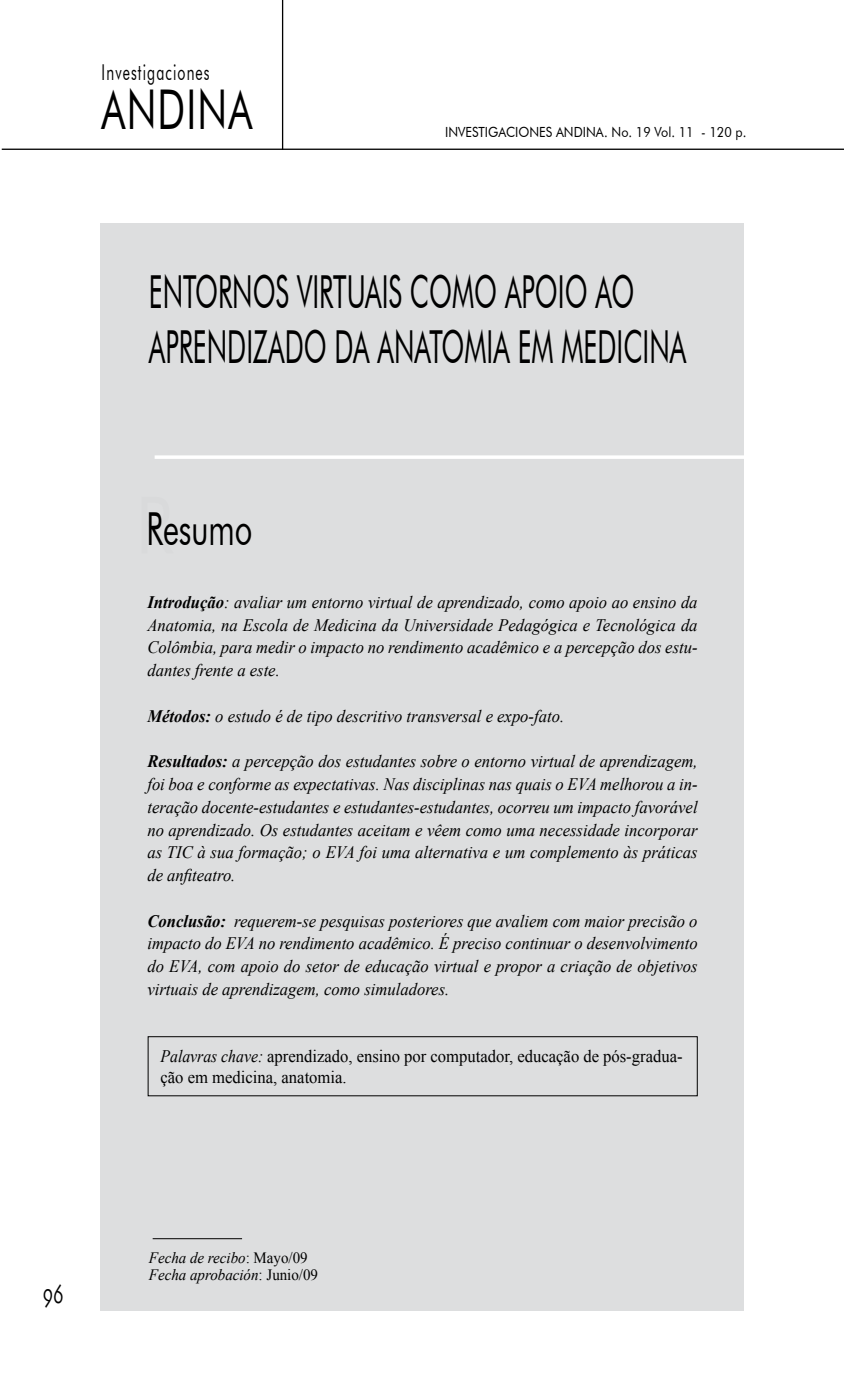
<style>
.page{position:relative;width:844px;height:1385px;background:#fff}
.page>*{position:absolute;margin:0;border:0;box-sizing:border-box;transform-origin:0 0}
.t1{font:54.77px "Futura BT";letter-spacing:.03em;color:#000;scale:.7 1}
.t2{font:45.5px/54.6px "Futura BT";color:#000;scale:.58 1}
.t3{font:45.5px "Futura BT";color:#000;scale:.68 1}
.t4{font:28px "Skia";color:#000;scale:.65 1}
.t5{font:21.88px "Futura BT";letter-spacing:.08em;color:#000;scale:.64 1}
.t6{font:italic 17.5px/22.8px "Times New Roman";color:#000;text-align:justify;scale:.95 1}
.t7{font:17.5px/21px "Times New Roman";color:#000;scale:.95 1}
.t8{font:italic 15.75px/17.5px "Times New Roman";color:#000;scale:.95 1}
.t9{font:14px "Futura BT";color:#000;scale:.9 1}
.s1{font-size:78.75px;color:#d9dadb}
.s2{font-weight:700}
.s3{font-style:italic}
.s4{font-style:normal}
</style>
<div class="page">
<div style="left:100px;top:223px;width:643px;height:1087px;background:#dddedf"></div>
<div style="left:148px;top:1036px;width:549px;height:59px;border:1px solid #000"></div>
<hr style="left:155px;top:455px;width:589px;height:4px;background:#fff">
<hr style="left:153px;top:1237px;width:89px;height:1px;background:#000">
<hr style="left:282px;top:0;width:1px;height:150px;background:#000">
<hr style="left:2px;top:148px;width:841px;height:2px;background:#000">
<p class="t5" style="left:102px;top:59px;width:170px">Investigaciones</p>
<h1 class="t1" style="left:102px;top:76px;width:217px">ANDINA</h1>
<p class="t9" style="left:445px;top:123px;width:336px">INVESTIGACIONES ANDINA. No. 19 Vol. 11 - 120 p.</p>
<h2 class="t2" style="left:149px;top:264px;width:927px">ENTORNOS VIRTUAIS COMO APOIO AO<br>APRENDIZADO DA ANATOMIA EM MEDICINA</h2>
<h2 class="t3" style="left:136px;top:501px;width:173px"><span class="s1">R</span>Resumo</h2>
<p class="t6" style="left:147px;top:590px;width:580px"><span class="s2">Introdução</span>: avaliar um entorno virtual de aprendizado, como apoio ao ensino da Anatomia, na Escola de Medicina da Universidade Pedagógica e Tecnológica da Colômbia, para medir o impacto no rendimento acadêmico e a percepção dos estu&shy;dantes frente a este.</p>
<p class="t6" style="left:147px;top:704px;width:440px"><span class="s2">Métodos:</span> o estudo é de tipo descritivo transversal e expo-fato.</p>
<p class="t6" style="left:147px;top:749px;width:580px"><span class="s2">Resultados:</span> a percepção dos estudantes sobre o entorno virtual de aprendizagem, foi boa e conforme as expectativas. Nas disciplinas nas quais o EVA melhorou a in&shy;teração docente-estudantes e estudantes-estudantes, ocorreu um impacto favorável no aprendizado. Os estudantes aceitam e vêem como uma necessidade incorporar as TIC à sua formação; o EVA foi uma alternativa e um complemento às práticas de anfiteatro.</p>
<p class="t6" style="left:147px;top:908px;width:580px"><span class="s2">Conclusão:</span> requerem-se pesquisas posteriores que avaliem com maior precisão o impacto do EVA no rendimento acadêmico. É preciso continuar o desenvolvimento do EVA, com apoio do setor de educação virtual e propor a criação de objetivos virtuais de aprendizagem, como simuladores.</p>
<p class="t7" style="left:160px;top:1045px;width:551px"><span class="s3">Palavras chave:</span> aprendizado, ensino por computador, educação de pós-gradua&shy;ção em medicina, anatomia.</p>
<h3 class="t4" style="left:43px;top:1276px;width:34px">96</h3>
<p class="t8" style="left:149px;top:1247px;width:179px">Fecha de recibo<span class="s4">: Mayo/09<br></span>Fecha aprobación<span class="s4">: Junio/09</span></p>
</div>
